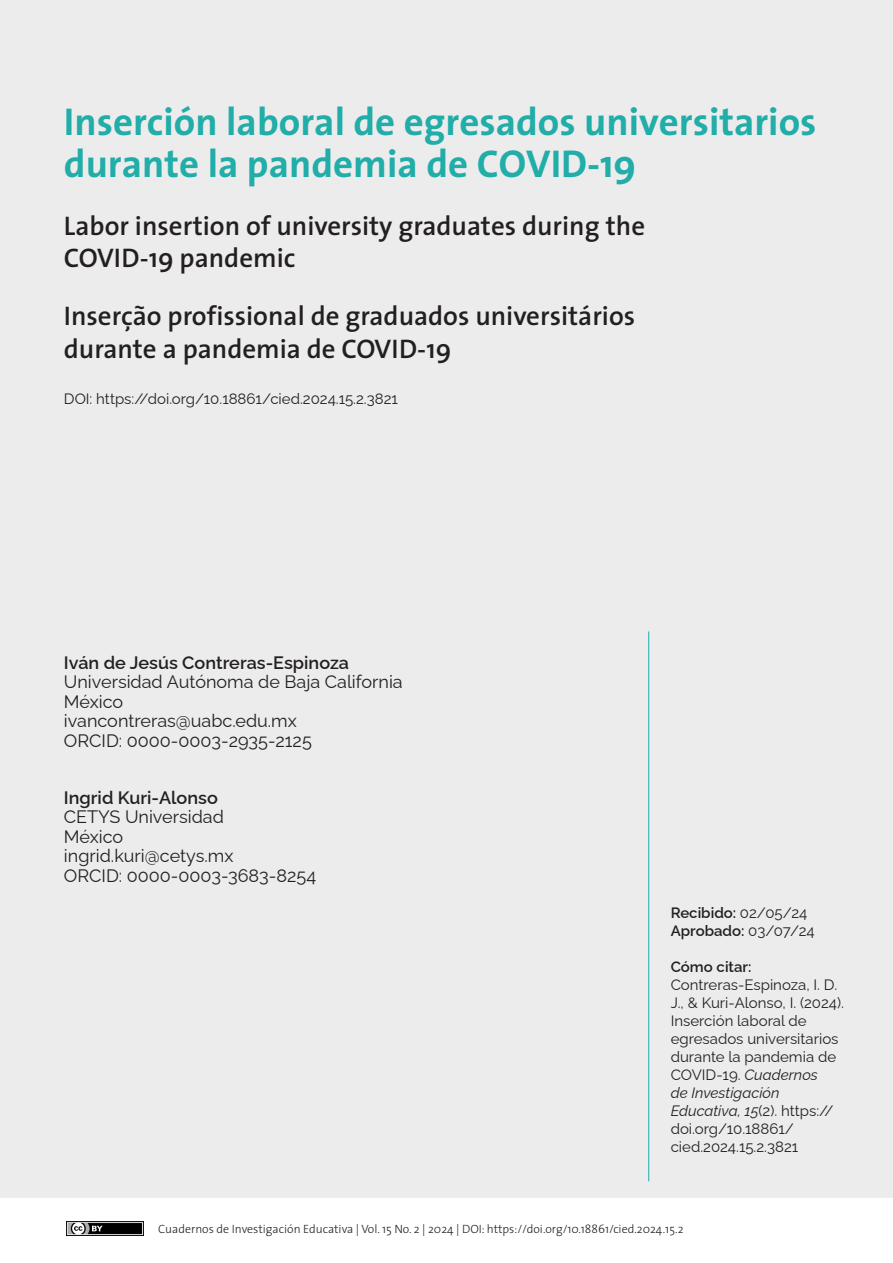
<style>
.page{position:relative;width:893px;height:1263px;background:#fff}
.page>*{position:absolute;margin:0;border:0;box-sizing:border-box;transform-origin:0 0}
.Título-ingl_port{font:700 39px/42px "The Sans";color:#21ada8}
.Título-ingl_port-2{font:600 27px/32.4px "The Sans";color:#231f20}
.t1{font:18px/19.5px "Raleway";color:#231f20}
.Resumen_idioma_2_y_3{font:15px/18px "Raleway";color:#231f20}
.Título-ingl_port-3{font:15px "Raleway";color:#231f20}
.Resumen_idioma_2_y_3-2{font:600 15px "Raleway";color:#231f20}
.t2{font:300 12px "The Sans";color:#231f20}
.s1{font-weight:600}
.s2{font-weight:400}
.s3{font-style:italic}
</style>
<div class="page">
<div style="left:0;top:0;width:893px;height:1198px;background:#ececed"></div>
<img style="left:66px;top:1221px;width:77px;height:14px">
<hr style="left:648px;top:631px;width:1px;height:550px;background:#21ada8">
<p class="Título-ingl_port" style="left:64px;top:100px;width:754px">Inserción laboral de egresados universitarios durante la pandemia de COVID-19</p>
<p class="Título-ingl_port-2" style="left:64px;top:209px;width:583px">Labor insertion of university graduates during the<br>COVID-19 pandemic</p>
<p class="Título-ingl_port-2" style="left:64px;top:299px;width:573px">Inserção profissional de graduados universitários durante a pandemia de COVID-19</p>
<p class="Título-ingl_port-3" style="left:64px;top:387px;width:335px">DOI: https://doi.org/10.18861/cied.2024.15.2.3821</p>
<p class="t1" style="left:64px;top:650px;width:340px"><span class="s1">Iván de Jesús Contreras-Espinoza<br></span>Universidad Autónoma de Baja California<br>México<br>ivancontreras@uabc.edu.mx<br>ORCID: 0000-0003-2935-2125</p>
<p class="t1" style="left:64px;top:785px;width:254px"><span class="s1">Ingrid Kuri-Alonso<br></span>CETYS Universidad<br>México<br>ingrid.kuri@cetys.mx<br>ORCID: 0000-0003-3683-8254</p>
<p class="Resumen_idioma_2_y_3-2" style="left:671px;top:901px;width:138px">Recibido: <span class="s2">02/05/24</span></p>
<p class="Resumen_idioma_2_y_3-2" style="left:671px;top:919px;width:146px">Aprobado: <span class="s2">03/07/24</span></p>
<p class="Resumen_idioma_2_y_3-2" style="left:671px;top:955px;width:82px">Cómo citar:</p>
<p class="Resumen_idioma_2_y_3" style="left:671px;top:974px;width:175px">Contreras-Espinoza, I. D.<br>J., &amp; Kuri-Alonso, I. (2024).<br>Inserción laboral de egresados universitarios durante la pandemia de<br>COVID-19. <span class="s3">Cuadernos<br>de Investigación<br>Educativa, 15</span>(2). https:// doi.org/10.18861/ cied.2024.15.2.3821</p>
<p class="t2" style="left:158px;top:1218px;width:527px">Cuadernos de Investigación Educativa | Vol. 15 No. 2 | 2024 | DOI: https://doi.org/10.18861/cied.2024.15.2</p>
</div>
